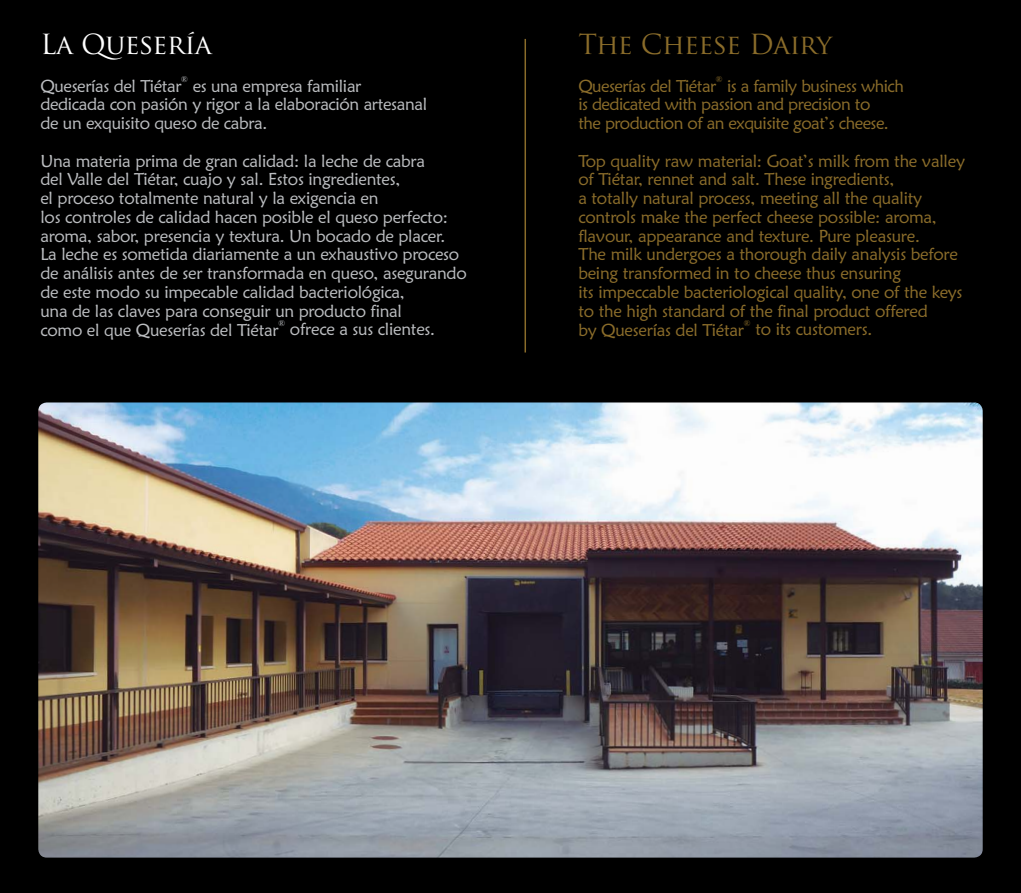
<style>
.page{position:relative;width:1021px;height:893px;background:#fff}
.page>*{position:absolute;margin:0;border:0;box-sizing:border-box;transform-origin:0 0}
.t1{font:27px "Trajan Pro";letter-spacing:-.035em;color:#8a6c2a}
.t2{font:27px "Trajan Pro";letter-spacing:-.015em;color:#fff}
.t3{font:17.25px/18.8px "Maiandra GD";letter-spacing:-.015em;color:#bbbdc0}
.t4{font:17.25px/18.8px "Maiandra GD";letter-spacing:-.015em;color:#8a6c2a}
.t5{font:8.7px "Times New Roman";color:#bbbdc0}
.t6{font:8.7px "Times New Roman";color:#8a6c2a}
</style>
<div class="page">
<div style="left:0;top:0;width:1020px;height:893px;background:#000"></div>
<hr style="left:524px;top:39px;width:2px;height:313px;background:#8a6c2a">
<img style="left:38px;top:402px;width:944px;height:456px;border-radius:9px">
<p class="t2" style="left:40px;top:29px;width:173px">La Quesería</p>
<p class="t1" style="left:578px;top:29px;width:255px">The Cheese Dairy</p>
<p class="t5" style="left:181px;top:74px;width:8px">®</p>
<p class="t3" style="left:40px;top:78px;width:388px;text-indent:152px">es una empresa familiar dedicada con pasión y rigor a la elaboración artesanal de un exquisito queso de cabra.</p>
<p class="t3" style="left:40px;top:153px;width:428px">Una materia prima de gran calidad: la leche de cabra<br>del Valle del Tiétar, cuajo y sal. Estos ingredientes,<br>el proceso totalmente natural y la exigencia en<br>los controles de calidad hacen posible el queso perfecto: aroma, sabor, presencia y textura. Un bocado de placer.<br>La leche es sometida diariamente a un exhaustivo proceso de análisis antes de ser transformada en queso, asegurando de este modo su impecable calidad bacteriológica,<br>una de las claves para conseguir un producto final<br>como el que Queserías del Tiétar</p>
<p class="t3" style="left:40px;top:78px;width:143px">Queserías del Tiétar</p>
<p class="t5" style="left:278px;top:318px;width:8px">®</p>
<p class="t3" style="left:290px;top:322px;width:147px">ofrece a sus clientes.</p>
<p class="t6" style="left:715px;top:74px;width:8px">®</p>
<p class="t4" style="left:578px;top:78px;width:327px;text-indent:149px">is a family business which is dedicated with passion and precision to<br>the production of an exquisite goat’s cheese.</p>
<p class="t4" style="left:578px;top:153px;width:388px">Top quality raw material: Goat’s milk from the valley of Tiétar, rennet and salt. These ingredients,<br>a totally natural process, meeting all the quality controls make the perfect cheese possible: aroma, flavour, appearance and texture. Pure pleasure.<br>The milk undergoes a thorough daily analysis before being transformed in to cheese thus ensuring<br>its impeccable bacteriological quality, one of the keys to the high standard of the final product offered<br>by Queserías del Tiétar</p>
<p class="t4" style="left:578px;top:78px;width:139px">Queserías del Tiétar</p>
<p class="t6" style="left:744px;top:318px;width:8px">®</p>
<p class="t4" style="left:755px;top:322px;width:118px">to its customers.</p>
</div>
